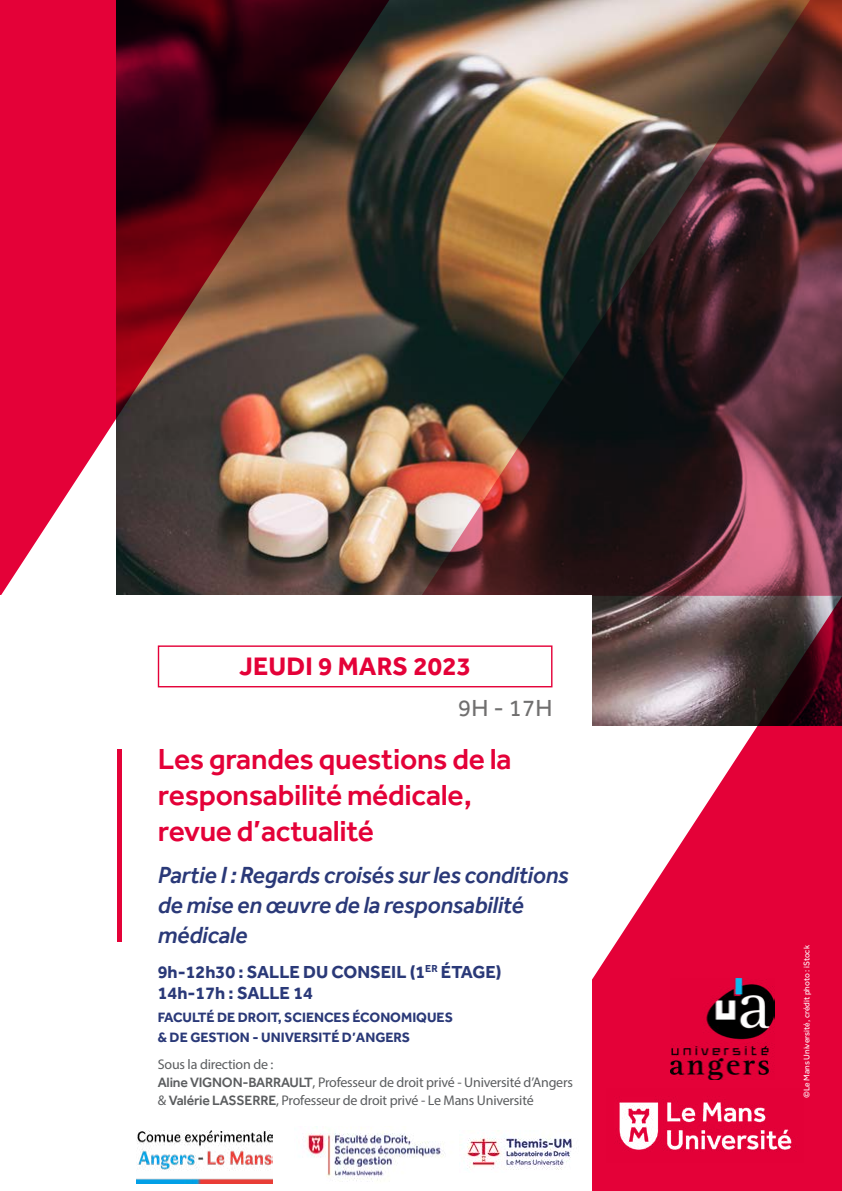
<style>
.page{position:relative;width:842px;height:1191px;background:#fff}
.page>*{position:absolute;margin:0;border:0;box-sizing:border-box;transform-origin:0 0}
.t1{font:500 30px/36px "Effra";letter-spacing:-.01em;color:#e40138}
.t2{font:700 26.2px "Effra";letter-spacing:.01em;color:#e40138}
.t3{font:italic 500 24px/30px "Effra";letter-spacing:-.01em;color:#2a3978}
.t4{font:24px "Effra";color:#706f6f}
.t5{font:700 18px/21.6px "Effra";color:#2a3978}
.t6{font:14px/18px "Myriad Pro";letter-spacing:-.015em;color:#5b5d5f}
.t7{font:700 14px/19.8px "Effra";color:#2a3978}
.t8{font:8.5px "Effra";color:#fff}
.s1{font-family:"Effra";font-weight:500}
</style>
<div class="page">
<img style="left:402px;top:0;width:19px;height:595px">
<img style="left:421px;top:0;width:421px;height:595px">
<svg style="left:0;top:0;width:402px;height:595px;background:#893740"></svg>
<svg style="left:441px;top:539px;width:401px;height:652px;background:#b73e5a"></svg>
<div style="left:0;top:596px;width:592px;height:595px;background:#fff"></div>
<div style="left:117px;top:749px;width:5px;height:193px;background:#e40138"></div>
<div style="left:158px;top:645px;width:394px;height:42px;border:1px solid #e40138"></div>
<img style="left:136px;top:1130px;width:137px;height:53px">
<img style="left:607px;top:1088px;width:197px;height:74px">
<img style="left:671px;top:978px;width:103px;height:101px">
<img style="left:467px;top:1130px;width:106px;height:40px">
<img style="left:306px;top:1126px;width:139px;height:56px">
<h2 class="t2" style="left:239px;top:650px;width:233px">JEUDI 9 MARS 2023</h2>
<h3 class="t4" style="left:458px;top:694px;width:96px">9H - 17H</h3>
<h1 class="t1" style="left:158px;top:740px;width:355px">Les grandes questions de la responsabilité médicale, revue d’actualité</h1>
<h3 class="t3" style="left:158px;top:859px;width:413px">Partie I : Regards croisés sur les conditions de mise en œuvre de la responsabilité médicale</h3>
<p class="t5" style="left:158px;top:960px;width:345px">9h-12h30 : SALLE DU CONSEIL (1<sup>ER</sup> ÉTAGE)<br>14h-17h : SALLE 14</p>
<p class="t7" style="left:158px;top:1007px;width:297px">FACULTÉ DE DROIT, SCIENCES ÉCONOMIQUES &amp; DE GESTION - UNIVERSITÉ D’ANGERS</p>
<p class="t6" style="left:158px;top:1055px;width:417px">Sous la direction de :<br><span class="s1">Aline VIGNON-BARRAULT</span>, Professeur de droit privé - Université d’Angers &amp; <span class="s1">Valérie LASSERRE</span>, Professeur de droit privé - Le Mans Université</p>
<p class="t8" style="left:802px;top:1098px;width:154px;rotate:-90deg">©Le Mans Université, crédit photo : iStock</p>
</div>
